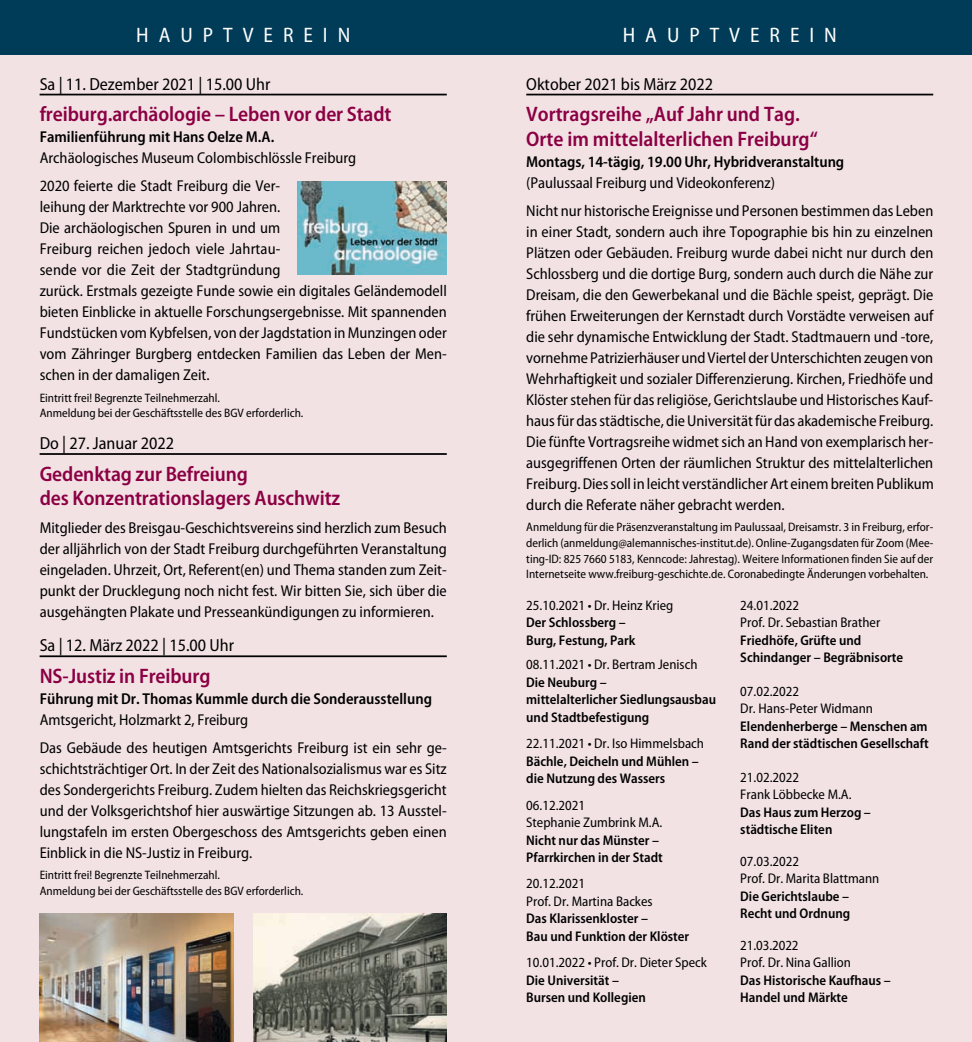
<style>
.page{position:relative;width:972px;height:1042px;background:#fff}
.page>*{position:absolute;margin:0;border:0;box-sizing:border-box;transform-origin:0 0}
.t1{font:600 semi-condensed 21px/24.5px "Myriad Pro";letter-spacing:-.005em;color:#8b0043}
.t2{font:semi-condensed 21px "Myriad Pro";letter-spacing:.475em;color:#fff}
.t3{font:semi-condensed 17.5px "Myriad Pro";color:#000}
.t4{font:semi-condensed 15.75px/21px "Myriad Pro";color:#000}
.t5{font:600 semi-condensed 15.75px "Myriad Pro";color:#000}
.t6{font:600 semi-condensed 14px/17.5px "Myriad Pro";color:#000}
.t7{font:semi-condensed 14px/17.5px "Myriad Pro";color:#000}
.t8{font:semi-condensed 12.25px/15.8px "Myriad Pro";color:#000}
</style>
<div class="page">
<div style="left:486px;top:55px;width:485px;height:986px;background:#f2e2e4"></div>
<div style="left:0;top:55px;width:486px;height:986px;background:#f2e2e4"></div>
<div style="left:0;top:0;width:971px;height:55px;background:#003b57"></div>
<hr style="left:40px;top:94px;width:406px;height:1px;background:#000">
<img style="left:298px;top:181px;width:148px;height:94px">
<hr style="left:40px;top:453px;width:406px;height:2px;background:#000">
<hr style="left:40px;top:655px;width:406px;height:2px;background:#000">
<hr style="left:526px;top:94px;width:407px;height:1px;background:#000">
<img style="left:40px;top:913px;width:193px;height:128px">
<img style="left:253px;top:913px;width:193px;height:128px">
<h1 class="t2" style="left:136px;top:27px;width:215px">HAUPTVEREIN</h1>
<h1 class="t2" style="left:622px;top:27px;width:215px">HAUPTVEREIN</h1>
<p class="t3" style="left:40px;top:77px;width:232px">Sa | 11. Dezember 2021 | 15.00 Uhr</p>
<h1 class="t1" style="left:40px;top:104px;width:353px">freiburg.archäologie – Leben vor der Stadt</h1>
<p class="t5" style="left:40px;top:131px;width:236px">Familienführung mit Hans Oelze M.A.</p>
<p class="t4" style="left:40px;top:145px;width:318px;line-height:28px">Archäologisches Museum Colombischlössle Freiburg<br>2020 feierte die Stadt Freiburg die Ver-</p>
<p class="t4" style="left:40px;top:198px;width:408px">leihung der Marktrechte vor 900 Jahren.<br>Die archäologischen Spuren in und um<br>Freiburg reichen jedoch viele Jahrtau-<br>sende vor die Zeit der Stadtgründung<br>zurück. Erstmals gezeigte Funde sowie ein digitales Geländemodell bieten Einblicke in aktuelle Forschungsergebnisse. Mit spannenden Fundstücken vom Kybfelsen, von der Jagdstation in Munzingen oder vom Zähringer Burgberg entdecken Familien das Leben der Men&shy;schen in der damaligen Zeit.</p>
<p class="t8" style="left:40px;top:390px;width:265px">Eintritt frei! Begrenzte Teilnehmerzahl.<br>Anmeldung bei der Geschäftsstelle des BGV erforderlich.</p>
<p class="t3" style="left:40px;top:436px;width:136px">Do | 27. Januar 2022</p>
<h1 class="t1" style="left:40px;top:463px;width:302px">Gedenktag zur Befreiung<br>des Konzentrationslagers Auschwitz</h1>
<p class="t4" style="left:40px;top:518px;width:408px;text-align:justify">Mitglieder des Breisgau-Geschichtsvereins sind herzlich zum Besuch der alljährlich von der Stadt Freiburg durchgeführten Veranstaltung eingeladen. Uhrzeit, Ort, Referent(en) und Thema standen zum Zeit&shy;punkt der Drucklegung noch nicht fest. Wir bitten Sie, sich über die ausgehängten Plakate und Presseankündigungen zu informieren.</p>
<p class="t3" style="left:40px;top:639px;width:196px">Sa | 12. März 2022 | 15.00 Uhr</p>
<h1 class="t1" style="left:40px;top:665px;width:172px">NS-Justiz in Freiburg</h1>
<p class="t5" style="left:40px;top:692px;width:394px">Führung mit Dr. Thomas Kummle durch die Sonderausstellung</p>
<p class="t4" style="left:40px;top:706px;width:408px;line-height:28px">Amtsgericht, Holzmarkt 2, Freiburg<br>Das Gebäude des heutigen Amtsgerichts Freiburg ist ein sehr ge-</p>
<p class="t4" style="left:40px;top:759px;width:408px;text-align:justify">schichtsträchtiger Ort. In der Zeit des Nationalsozialismus war es Sitz des Sondergerichts Freiburg. Zudem hielten das Reichskriegsgericht und der Volksgerichtshof hier auswärtige Sitzungen ab. 13 Ausstel&shy;lungstafeln im ersten Obergeschoss des Amtsgerichts geben einen Einblick in die NS-Justiz in Freiburg.</p>
<p class="t8" style="left:40px;top:867px;width:265px">Eintritt frei! Begrenzte Teilnehmerzahl.<br>Anmeldung bei der Geschäftsstelle des BGV erforderlich.</p>
<p class="t3" style="left:526px;top:77px;width:188px">Oktober 2021 bis März 2022</p>
<h1 class="t1" style="left:526px;top:104px;width:293px">Vortragsreihe „Auf Jahr und Tag.<br>Orte im mittelalterlichen Freiburg“</h1>
<p class="t5" style="left:526px;top:156px;width:319px">Montags, 14-tägig, 19.00 Uhr, Hybridveranstaltung</p>
<p class="t4" style="left:526px;top:170px;width:408px;line-height:28px">(Paulussaal Freiburg und Videokonferenz)<br>Nicht nur historische Ereignisse und Personen bestimmen das Leben</p>
<p class="t4" style="left:526px;top:222px;width:409px;text-align:justify">in einer Stadt, sondern auch ihre Topographie bis hin zu einzelnen Plätzen oder Gebäuden. Freiburg wurde dabei nicht nur durch den Schlossberg und die dortige Burg, sondern auch durch die Nähe zur Dreisam, die den Gewerbekanal und die Bächle speist, geprägt. Die frühen Erweiterungen der Kernstadt durch Vorstädte verweisen auf die sehr dynamische Entwicklung der Stadt. Stadtmauern und -tore, vornehme Patrizierhäuser und Viertel der Unterschichten zeugen von Wehrhaftigkeit und sozialer Differenzierung. Kirchen, Friedhöfe und Klöster stehen für das religiöse, Gerichtslaube und Historisches Kauf&shy;haus für das städtische, die Universität für das akademische Freiburg.<br>Die fünfte Vortragsreihe widmet sich an Hand von exemplarisch her&shy;ausgegriffenen Orten der räumlichen Struktur des mittelalterlichen Freiburg. Dies soll in leicht verständlicher Art einem breiten Publikum durch die Referate näher gebracht werden.</p>
<p class="t8" style="left:526px;top:520px;width:408px;text-align:justify">Anmeldung für die Präsenzveranstaltung im Paulussaal, Dreisamstr. 3 in Freiburg, erfor&shy;derlich (anmeldung@alemannisches-institut.de). Online-Zugangsdaten für Zoom (Mee&shy;ting-ID: 825 7660 5183, Kenncode: Jahrestag). Weitere Informationen finden Sie auf der Internetseite www.freiburg-geschichte.de. Coronabedingte Änderungen vorbehalten.</p>
<p class="t7" style="left:526px;top:597px;width:148px">25.10.2021 • Dr. Heinz Krieg</p>
<p class="t6" style="left:526px;top:615px;width:111px">Der Schlossberg –<br>Burg, Festung, Park</p>
<p class="t7" style="left:526px;top:657px;width:173px">08.11.2021 • Dr. Bertram Jenisch</p>
<p class="t6" style="left:526px;top:674px;width:191px">Die Neuburg –<br>mittelalterlicher Siedlungsausbau und Stadtbefestigung</p>
<p class="t7" style="left:526px;top:735px;width:179px">22.11.2021 • Dr. Iso Himmelsbach</p>
<p class="t6" style="left:526px;top:753px;width:174px">Bächle, Deicheln und Mühlen – die Nutzung des Wassers</p>
<p class="t7" style="left:526px;top:797px;width:138px">06.12.2021<br>Stephanie Zumbrink M.A.</p>
<p class="t6" style="left:526px;top:832px;width:138px">Nicht nur das Münster –<br>Pfarrkirchen in der Stadt</p>
<p class="t7" style="left:526px;top:875px;width:128px">20.12.2021<br>Prof. Dr. Martina Backes</p>
<p class="t6" style="left:526px;top:910px;width:164px">Das Klarissenkloster –<br>Bau und Funktion der Klöster</p>
<p class="t7" style="left:526px;top:954px;width:182px">10.01.2022 • Prof. Dr. Dieter Speck</p>
<p class="t6" style="left:526px;top:972px;width:121px">Die Universität –<br>Bursen und Kollegien</p>
<p class="t7" style="left:740px;top:597px;width:141px">24.01.2022<br>Prof. Dr. Sebastian Brather</p>
<p class="t6" style="left:740px;top:632px;width:164px">Friedhöfe, Grüfte und<br>Schindanger – Begräbnisorte</p>
<p class="t7" style="left:740px;top:683px;width:134px">07.02.2022<br>Dr. Hans-Peter Widmann</p>
<p class="t6" style="left:740px;top:718px;width:190px">Elendenherberge – Menschen am<br>Rand der städtischen Gesellschaft</p>
<p class="t7" style="left:740px;top:769px;width:113px">21.02.2022<br>Frank Löbbecke M.A.</p>
<p class="t6" style="left:740px;top:804px;width:132px">Das Haus zum Herzog – städtische Eliten</p>
<p class="t7" style="left:740px;top:853px;width:140px">07.03.2022<br>Prof. Dr. Marita Blattmann</p>
<p class="t6" style="left:740px;top:888px;width:111px">Die Gerichtslaube –<br>Recht und Ordnung</p>
<p class="t7" style="left:740px;top:937px;width:112px">21.03.2022<br>Prof. Dr. Nina Gallion</p>
<p class="t6" style="left:740px;top:972px;width:152px">Das Historische Kaufhaus –<br>Handel und Märkte</p>
</div>
